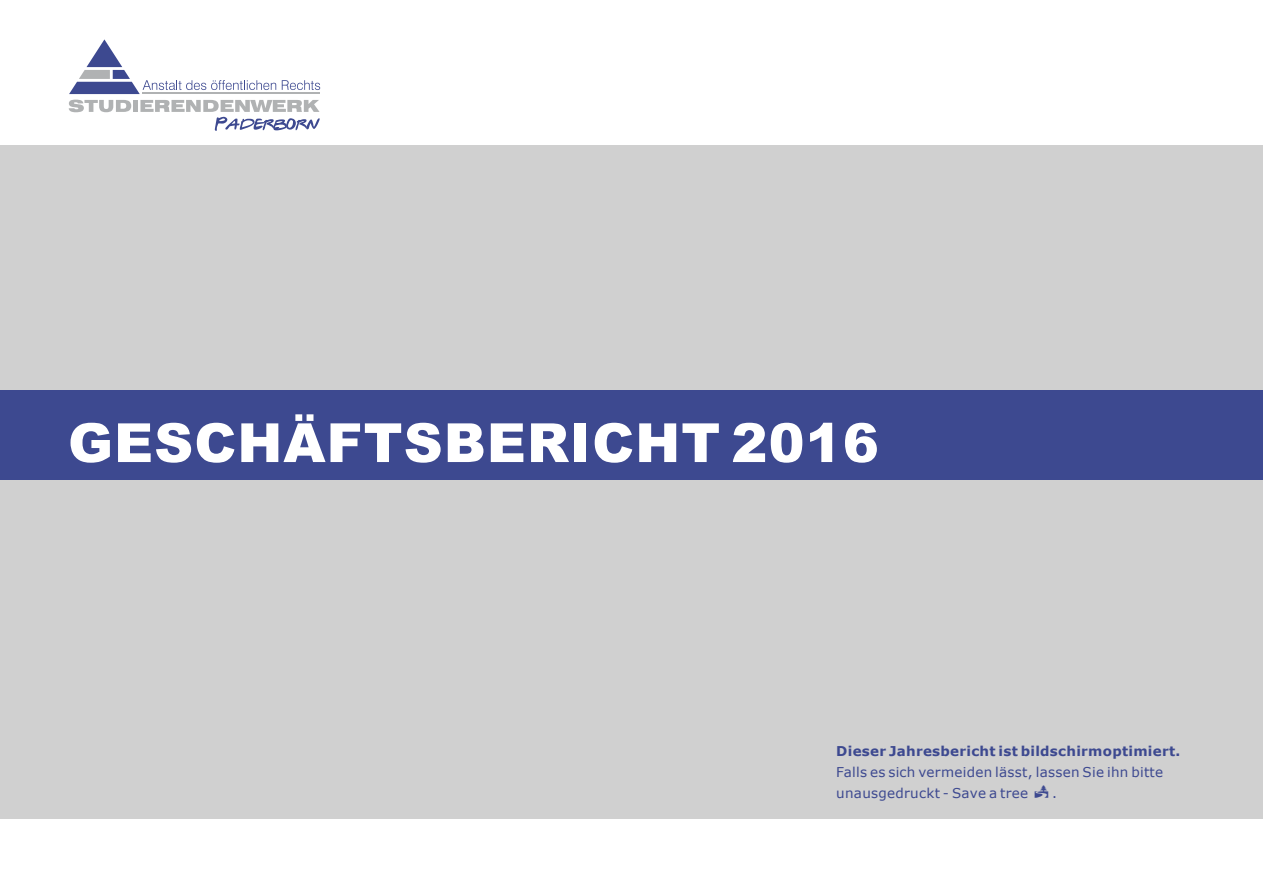
<style>
.page{position:relative;width:1263px;height:893px;background:#fff}
.page>*{position:absolute;margin:0;border:0;box-sizing:border-box;transform-origin:0 0}
.t1{font:900 54px "Arial";letter-spacing:.02em;color:#fff}
.t2{font:13.5px/21px "Verdana";letter-spacing:.02em;color:#3d4990}
.t3{font:700 13.5px "Verdana";letter-spacing:.02em;color:#3d4990}
</style>
<div class="page">
<svg style="left:69px;top:100px;width:62px;height:12px"></svg>
<div style="left:133px;top:100px;width:5px;height:12px;background:#b0b2b3"></div>
<hr style="left:143px;top:93px;width:177px;height:1px;background:#b0b2b3">
<svg style="left:69px;top:39px;width:207px;height:55px"></svg>
<svg style="left:282px;top:80px;width:38px;height:10px"></svg>
<svg style="left:140px;top:100px;width:180px;height:31px"></svg>
<div style="left:0;top:145px;width:1263px;height:674px;background:#d0d0d0"></div>
<div style="left:0;top:391px;width:1263px;height:89px;background:#3d4990"></div>
<h1 class="t1" style="left:68px;top:404px;width:812px">GESCHÄFTSBERICHT 2016</h1>
<p class="t3" style="left:836px;top:742px;width:346px">Dieser Jahresbericht ist bildschirmoptimiert.</p>
<p class="t2" style="left:836px;top:761px;width:328px">Falls es sich vermeiden lässt, lassen Sie ihn bitte unausgedruckt - Save a tree</p>
<p class="t2" style="left:1052px;top:782px;width:6px">.</p>
</div>
